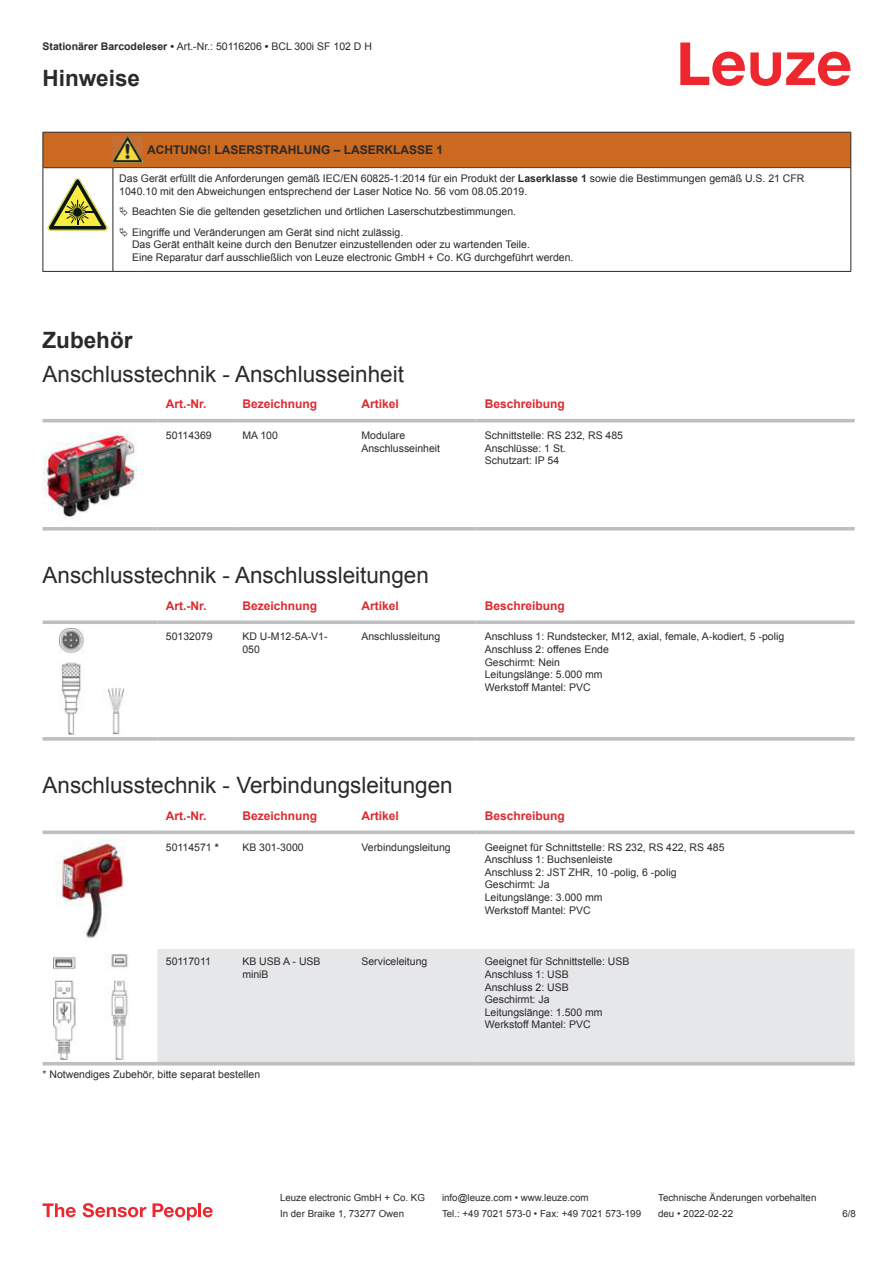
<style>
.page{position:relative;width:893px;height:1263px;background:#fff}
.page>*{position:absolute;margin:0;border:0;box-sizing:border-box;transform-origin:0 0}
.t1{font:22.5px "Arial";color:#2b292a}
.t2{font:700 22.5px "Arial";color:#2b292a}
.t3{font:700 12px "Arial";color:#db2a30}
.t4{font:700 12px "Arial";color:#2b292a}
.t5{font:10.5px/12.6px "Arial";color:#2b292a}
.t6{font:9.75px "Arial";color:#2b292a}
.s1{font-weight:700}
</style>
<div class="page">
<svg style="left:680px;top:43px;width:170px;height:43px"></svg>
<svg style="left:43px;top:422px;width:812px;height:1px"></svg>
<hr style="left:43px;top:419px;width:114px;height:3px;background:#bdbfc1">
<hr style="left:157px;top:419px;width:77px;height:3px;background:#bdbfc1">
<hr style="left:234px;top:419px;width:119px;height:3px;background:#bdbfc1">
<hr style="left:353px;top:419px;width:123px;height:3px;background:#bdbfc1">
<hr style="left:476px;top:419px;width:379px;height:3px;background:#bdbfc1">
<svg style="left:43px;top:527px;width:114px;height:4px"></svg>
<svg style="left:157px;top:527px;width:77px;height:4px"></svg>
<svg style="left:234px;top:527px;width:119px;height:4px"></svg>
<svg style="left:353px;top:527px;width:123px;height:4px"></svg>
<svg style="left:476px;top:527px;width:379px;height:4px;background:#c3c5c7"></svg>
<img style="left:43px;top:429px;width:94px;height:89px">
<svg style="left:43px;top:620px;width:114px;height:4px"></svg>
<svg style="left:157px;top:620px;width:77px;height:4px"></svg>
<svg style="left:234px;top:620px;width:119px;height:4px"></svg>
<svg style="left:353px;top:620px;width:123px;height:4px"></svg>
<svg style="left:476px;top:620px;width:379px;height:4px;background:#c4c6c8"></svg>
<svg style="left:43px;top:737px;width:114px;height:4px"></svg>
<svg style="left:157px;top:737px;width:77px;height:4px"></svg>
<svg style="left:234px;top:737px;width:119px;height:4px"></svg>
<svg style="left:353px;top:737px;width:123px;height:4px"></svg>
<svg style="left:476px;top:737px;width:379px;height:4px;background:#c3c5c7"></svg>
<img style="left:59px;top:628px;width:65px;height:107px">
<div style="left:157px;top:949px;width:698px;height:113px;background:#e6e7e9"></div>
<svg style="left:43px;top:830px;width:114px;height:4px"></svg>
<svg style="left:157px;top:830px;width:77px;height:4px"></svg>
<svg style="left:234px;top:830px;width:119px;height:4px"></svg>
<svg style="left:353px;top:830px;width:123px;height:4px"></svg>
<svg style="left:476px;top:830px;width:379px;height:4px;background:#c5c7c9"></svg>
<hr style="left:43px;top:1062px;width:114px;height:3px;background:#bdbfc1">
<hr style="left:157px;top:1062px;width:77px;height:3px;background:#bdbfc1">
<hr style="left:234px;top:1062px;width:119px;height:3px;background:#bdbfc1">
<hr style="left:353px;top:1062px;width:123px;height:3px;background:#bdbfc1">
<hr style="left:476px;top:1062px;width:379px;height:3px;background:#bdbfc1">
<img style="left:57px;top:838px;width:68px;height:100px">
<img style="left:53px;top:954px;width:77px;height:105px">
<svg style="left:43px;top:1203px;width:33px;height:14px"></svg>
<svg style="left:83px;top:1203px;width:63px;height:14px"></svg>
<svg style="left:153px;top:1203px;width:44px;height:17px"></svg>
<hr style="left:198px;top:1203px;width:3px;height:14px;background:#ed272d">
<svg style="left:203px;top:1207px;width:10px;height:10px"></svg>
<div style="left:44px;top:133px;width:806px;height:34px;background:#ca691f"></div>
<svg style="left:44px;top:168px;width:806px;height:103px"></svg>
<hr style="left:43px;top:132px;width:70px;height:1px;background:#2b292a">
<hr style="left:43px;top:133px;width:1px;height:34px;background:#2b292a">
<hr style="left:43px;top:167px;width:70px;height:1px;background:#2b292a">
<hr style="left:113px;top:132px;width:30px;height:1px;background:#2b292a">
<hr style="left:113px;top:167px;width:30px;height:1px;background:#2b292a">
<hr style="left:143px;top:132px;width:708px;height:1px;background:#2b292a">
<hr style="left:850px;top:133px;width:1px;height:34px;background:#2b292a">
<hr style="left:143px;top:167px;width:708px;height:1px;background:#2b292a">
<hr style="left:43px;top:168px;width:1px;height:99px;background:#2b292a">
<hr style="left:113px;top:168px;width:1px;height:99px;background:#2b292a">
<hr style="left:850px;top:168px;width:1px;height:99px;background:#2b292a">
<hr style="left:43px;top:271px;width:70px;height:1px;background:#2b292a">
<hr style="left:113px;top:271px;width:30px;height:1px;background:#2b292a">
<hr style="left:143px;top:271px;width:708px;height:1px;background:#2b292a">
<img style="left:113px;top:136px;width:30px;height:27px">
<svg style="left:47px;top:178px;width:60px;height:53px"></svg>
<svg style="left:115px;top:169px;width:734px;height:98px"></svg>
<svg style="left:120px;top:207px;width:8px;height:9px"></svg>
<svg style="left:120px;top:227px;width:8px;height:10px"></svg>
<p class="t5" style="left:43px;top:41px;width:331px"><span class="s1">Stationärer Barcodeleser •</span> Art.-Nr.: 50116206 <span class="s1">•</span> BCL 300i SF 102 D H</p>
<h1 class="t2" style="left:43px;top:70px;width:99px">Hinweise</h1>
<p class="t4" style="left:147px;top:145px;width:298px">ACHTUNG! LASERSTRAHLUNG – LASERKLASSE 1</p>
<p class="t5" style="left:119px;top:173px;width:687px">Das Gerät erfüllt die Anforderungen gemäß IEC/EN 60825-1:2014 für ein Produkt der <span class="s1">Laserklasse 1</span> sowie die Bestimmungen gemäß U.S. 21 CFR<br>1040.10 mit den Abweichungen entsprechend der Laser Notice No. 56 vom 08.05.2019.</p>
<p class="t5" style="left:132px;top:202px;width:386px;line-height:20.2px">Beachten Sie die geltenden gesetzlichen und örtlichen Laserschutzbestimmungen.<br>Eingriffe und Veränderungen am Gerät sind nicht zulässig.</p>
<p class="t5" style="left:132px;top:239px;width:443px">Das Gerät enthält keine durch den Benutzer einzustellenden oder zu wartenden Teile.<br>Eine Reparatur darf ausschließlich von Leuze electronic GmbH + Co. KG durchgeführt werden.</p>
<h1 class="t2" style="left:43px;top:332px;width:92px">Zubehör</h1>
<h1 class="t1" style="left:43px;top:365px;width:363px">Anschlusstechnik - Anschlusseinheit</h1>
<p class="t3" style="left:166px;top:399px;width:42px">Art.-Nr.</p>
<p class="t3" style="left:242px;top:399px;width:76px">Bezeichnung</p>
<p class="t3" style="left:361px;top:399px;width:39px">Artikel</p>
<p class="t3" style="left:485px;top:399px;width:82px">Beschreibung</p>
<p class="t5" style="left:166px;top:430px;width:47px">50114369</p>
<p class="t5" style="left:242px;top:430px;width:37px">MA 100</p>
<p class="t5" style="left:361px;top:430px;width:80px">Modulare<br>Anschlusseinheit</p>
<p class="t5" style="left:485px;top:430px;width:140px">Schnittstelle: RS 232, RS 485<br>Anschlüsse: 1 St.<br>Schutzart: IP 54</p>
<h1 class="t1" style="left:43px;top:567px;width:388px">Anschlusstechnik - Anschlussleitungen</h1>
<p class="t3" style="left:166px;top:601px;width:42px">Art.-Nr.</p>
<p class="t3" style="left:242px;top:601px;width:76px">Bezeichnung</p>
<p class="t3" style="left:361px;top:601px;width:39px">Artikel</p>
<p class="t3" style="left:485px;top:601px;width:82px">Beschreibung</p>
<p class="t5" style="left:166px;top:631px;width:48px">50132079</p>
<p class="t5" style="left:242px;top:631px;width:87px">KD U-M12-5A-V1-<br>050</p>
<p class="t5" style="left:361px;top:631px;width:80px">Anschlussleitung</p>
<p class="t5" style="left:485px;top:631px;width:301px">Anschluss 1: Rundstecker, M12, axial, female, A-kodiert, 5 -polig<br>Anschluss 2: offenes Ende<br>Geschirmt: Nein<br>Leitungslänge: 5.000 mm<br>Werkstoff Mantel: PVC</p>
<h1 class="t1" style="left:43px;top:777px;width:412px">Anschlusstechnik - Verbindungsleitungen</h1>
<p class="t3" style="left:166px;top:811px;width:42px">Art.-Nr.</p>
<p class="t3" style="left:242px;top:811px;width:76px">Bezeichnung</p>
<p class="t3" style="left:361px;top:811px;width:39px">Artikel</p>
<p class="t3" style="left:485px;top:811px;width:82px">Beschreibung</p>
<p class="t5" style="left:166px;top:841px;width:54px">50114571 <span class="s1">*</span></p>
<p class="t5" style="left:242px;top:841px;width:63px">KB 301-3000</p>
<p class="t5" style="left:361px;top:841px;width:91px">Verbindungsleitung</p>
<p class="t5" style="left:485px;top:841px;width:241px">Geeignet für Schnittstelle: RS 232, RS 422, RS 485<br>Anschluss 1: Buchsenleiste<br>Anschluss 2: JST ZHR, 10 -polig, 6 -polig<br>Geschirmt: Ja<br>Leitungslänge: 3.000 mm<br>Werkstoff Mantel: PVC</p>
<p class="t5" style="left:166px;top:956px;width:47px">50117011</p>
<p class="t5" style="left:242px;top:956px;width:80px">KB USB A - USB miniB</p>
<p class="t5" style="left:361px;top:956px;width:67px">Serviceleitung</p>
<p class="t5" style="left:485px;top:956px;width:146px">Geeignet für Schnittstelle: USB<br>Anschluss 1: USB<br>Anschluss 2: USB<br>Geschirmt: Ja<br>Leitungslänge: 1.500 mm<br>Werkstoff Mantel: PVC</p>
<p class="t5" style="left:43px;top:1069px;width:219px">* Notwendiges Zubehör, bitte separat bestellen</p>
<p class="t6" style="left:280px;top:1194px;width:146px">Leuze electronic GmbH + Co. KG</p>
<p class="t6" style="left:442px;top:1194px;width:148px">info@leuze.com • www.leuze.com</p>
<p class="t6" style="left:658px;top:1194px;width:160px">Technische Änderungen vorbehalten</p>
<p class="t6" style="left:280px;top:1210px;width:126px">In der Braike 1, 73277 Owen</p>
<p class="t6" style="left:442px;top:1210px;width:201px">Tel.: +49 7021 573-0 • Fax: +49 7021 573-199</p>
<p class="t6" style="left:658px;top:1210px;width:76px">deu • 2022-02-22</p>
<p class="t6" style="left:842px;top:1210px;width:15px">6 /8</p>
</div>
